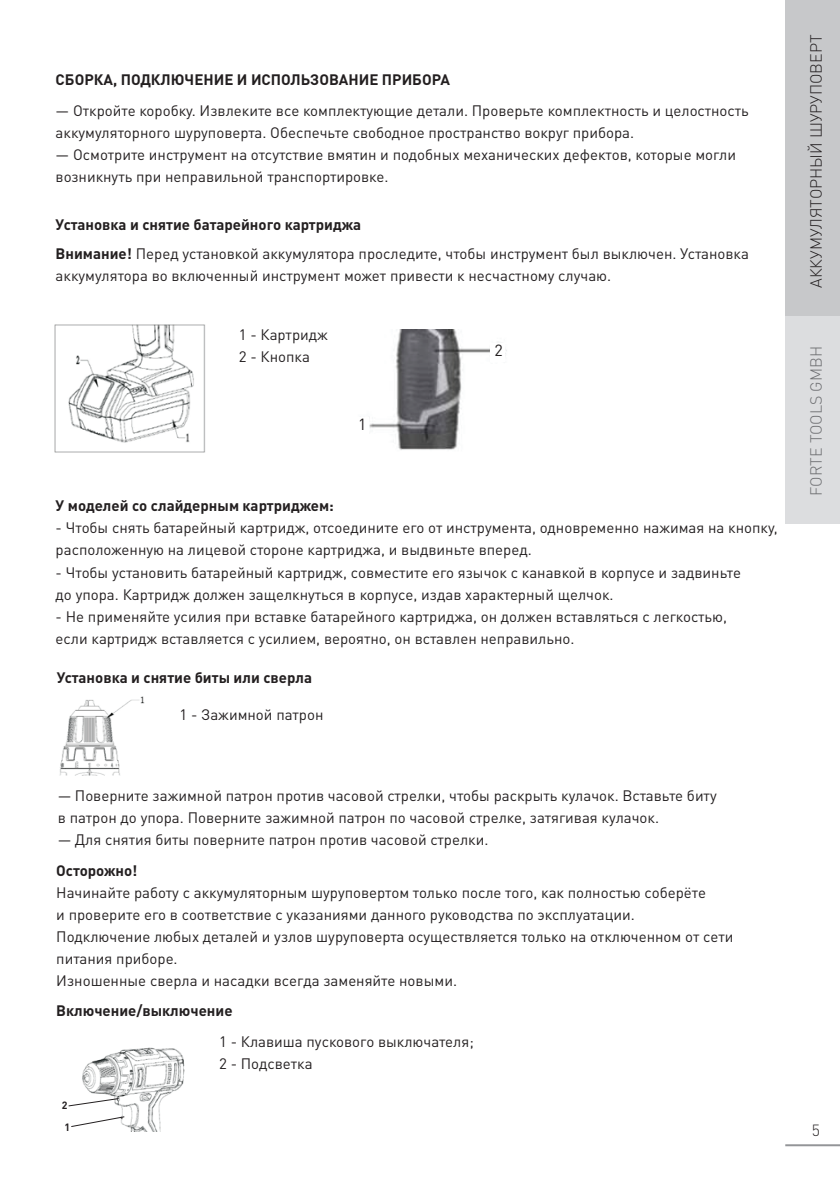
<style>
.page{position:relative;width:840px;height:1191px;background:#fff}
.page>*{position:absolute;margin:0;border:0;box-sizing:border-box;transform-origin:0 0}
.t1{font:300 16px "DIN Pro";color:#231f20}
.t2{font:300 16px "DIN Pro";color:#6c6d70}
.t3{font:16px "DIN Pro";color:#231f20}
.t4{font:15px/22px "DIN Pro";color:#231f20}
.t5{font:700 15px "DIN Pro";color:#231f20}
.t6{font:700 10.4px "DIN Pro";color:#231f20}
.s1{font-weight:700}
</style>
<div class="page">
<div style="left:784px;top:0;width:55px;height:523px;background:#dcdddf"></div>
<div style="left:784px;top:0;width:55px;height:315px;background:#c7c8ca"></div>
<hr style="left:784px;top:1144px;width:55px;height:2px;background:#939598">
<img style="left:54px;top:325px;width:151px;height:127px">
<img style="left:369px;top:329px;width:138px;height:121px">
<div style="left:490px;top:343px;width:14px;height:18px;background:#fff"></div>
<img style="left:82px;top:1047px;width:103px;height:84px">
<svg style="left:71px;top:1116px;width:54px;height:11px"></svg>
<svg style="left:68px;top:1098px;width:51px;height:8px"></svg>
<img style="left:60px;top:696px;width:85px;height:80px">
<p class="t5" style="left:56px;top:69px;width:395px">СБОРКА, ПОДКЛЮЧЕНИЕ И ИСПОЛЬЗОВАНИЕ ПРИБОРА</p>
<p class="t4" style="left:56px;top:99px;width:694px">― Откройте коробку. Извлеките все комплектующие детали. Проверьте комплектность и целостность аккумуляторного шуруповерта. Обеспечьте свободное пространство вокруг прибора.<br>― Осмотрите инструмент на отсутствие вмятин и подобных механических дефектов, которые могли возникнуть при неправильной транспортировке.</p>
<p class="t4" style="left:56px;top:210px;width:694px;line-height:28.8px"><span class="s1">Установка и снятие батарейного картриджа<br>Внимание!</span> Перед установкой аккумулятора проследите, чтобы инструмент был выключен. Установка</p>
<p class="t4" style="left:56px;top:264px;width:557px">аккумулятора во включенный инструмент может привести к несчастному случаю.</p>
<p class="t4" style="left:239px;top:323px;width:90px">1 - Картридж<br>2 - Кнопка</p>
<p class="t3" style="left:358px;top:414px;width:10px">1</p>
<p class="t3" style="left:494px;top:339px;width:10px">2</p>
<p class="t5" style="left:56px;top:496px;width:279px">У моделей со слайдерным картриджем:</p>
<p class="t4" style="left:56px;top:516px;width:723px">- Чтобы снять батарейный картридж, отсоедините его от инструмента, одновременно нажимая на кнопку, расположенную на лицевой стороне картриджа, и выдвиньте вперед.</p>
<p class="t4" style="left:56px;top:560px;width:686px">- Чтобы установить батарейный картридж, совместите его язычок с канавкой в корпусе и задвиньте до упора. Картридж должен защелкнуться в корпусе, издав характерный щелчок.</p>
<p class="t4" style="left:56px;top:604px;width:672px">- Не применяйте усилия при вставке батарейного картриджа, он должен вставляться с легкостью, если картридж вставляется с усилием, вероятно, он вставлен неправильно.</p>
<p class="t5" style="left:57px;top:667px;width:257px">Установка и снятие биты или сверла</p>
<p class="t4" style="left:179px;top:703px;width:145px">1 - Зажимной патрон</p>
<p class="t4" style="left:58px;top:783px;width:660px">― Поверните зажимной патрон против часовой стрелки, чтобы раскрыть кулачок. Вставьте биту в патрон до упора. Поверните зажимной патрон по часовой стрелке, затягивая кулачок.<br>― Для снятия биты поверните патрон против часовой стрелки.</p>
<p class="t5" style="left:56px;top:860px;width:83px">Осторожно!</p>
<p class="t4" style="left:56px;top:881px;width:678px">Начинайте работу с аккумуляторным шуруповертом только после того, как полностью соберёте<br>и проверите его в соответствие с указаниями данного руководства по эксплуатации.<br>Подключение любых деталей и узлов шуруповерта осуществляется только на отключенном от сети питания приборе.<br>Изношенные сверла и насадки всегда заменяйте новыми.</p>
<p class="t5" style="left:56px;top:1000px;width:178px">Включение/выключение</p>
<p class="t6" style="left:62px;top:1098px;width:7px">2</p>
<p class="t6" style="left:64px;top:1120px;width:7px">1</p>
<p class="t4" style="left:219px;top:1029px;width:256px">1 - Клавиша пускового выключателя;<br>2 - Подсветка</p>
<p class="t1" style="left:804px;top:288px;width:255px;rotate:-90deg">АККУМУЛЯТОРНЫЙ ШУРУПОВЕРТ</p>
<p class="t2" style="left:804px;top:495px;width:151px;rotate:-90deg">FORTE TOOLS GMBH</p>
<p class="t1" style="left:811px;top:1119px;width:10px">5</p>
</div>
